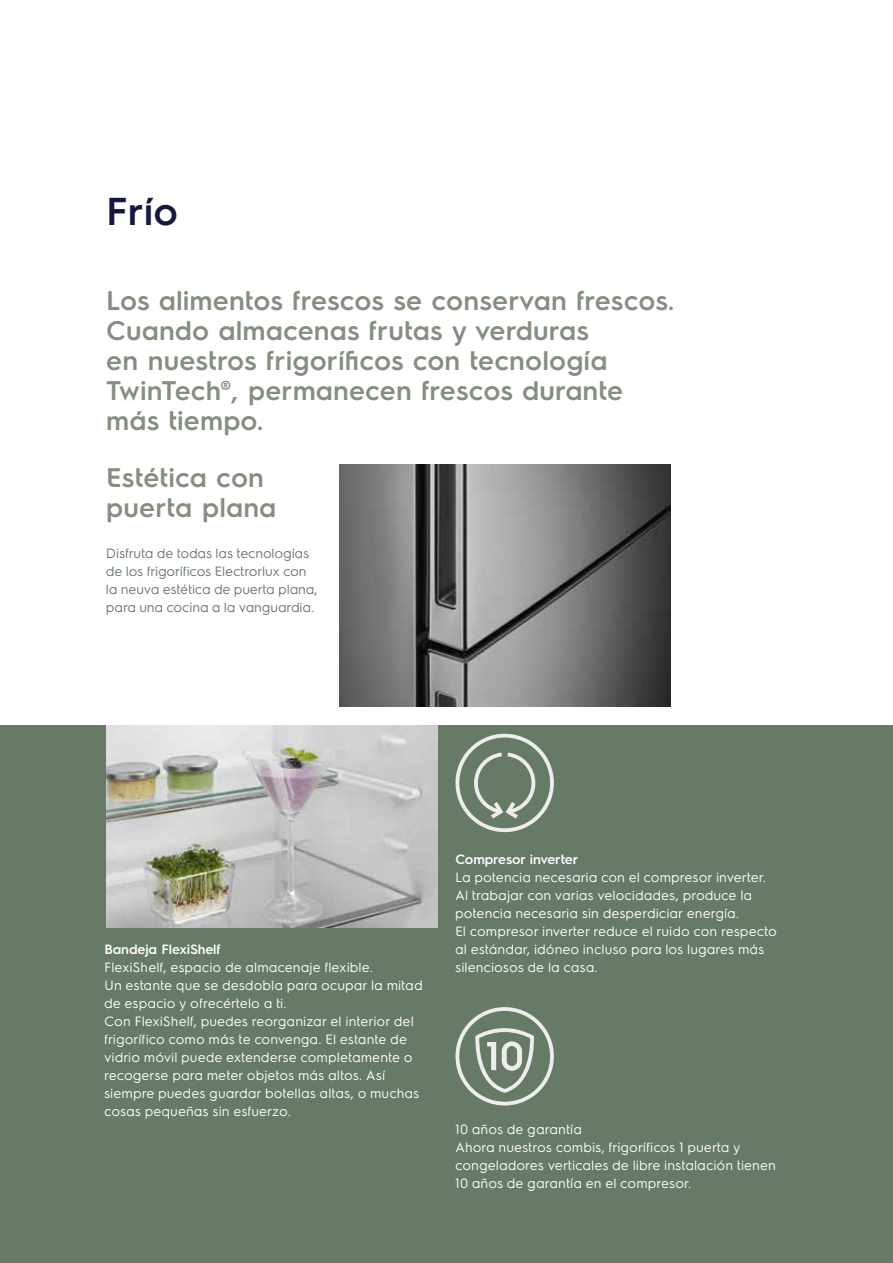
<style>
.page{position:relative;width:893px;height:1263px;background:#fff}
.page>*{position:absolute;margin:0;border:0;box-sizing:border-box;transform-origin:0 0}
.t1{font:600 39px "Electrolux Sans";color:#161741}
.t2{font:600 27px/30px "Electrolux Sans";letter-spacing:.005em;color:#848f80}
.t3{font:13.5px/18px "Electrolux Sans";letter-spacing:.01em;color:#fff}
.t4{font:13.5px/18px "Electrolux Sans";letter-spacing:-.005em;color:#677967}
.t5{font:600 13.5px "Electrolux Sans";letter-spacing:-.01em;color:#fff}
</style>
<div class="page">
<div style="left:0;top:725px;width:893px;height:538px;background:#677967"></div>
<svg style="left:455px;top:734px;width:99px;height:98px"></svg>
<img style="left:106px;top:725px;width:331px;height:202px">
<img style="left:339px;top:464px;width:331px;height:243px">
<svg style="left:455px;top:1007px;width:99px;height:98px"></svg>
<h1 class="t1" style="left:106px;top:184px;width:73px">Frío</h1>
<h2 class="t2" style="left:106px;top:283px;width:569px">Los alimentos frescos se conservan frescos.<br>Cuando almacenas frutas y verduras<br>en nuestros frigoríficos con tecnología TwinTech®, permanecen frescos durante más tiempo.</h2>
<h2 class="t2" style="left:106px;top:461px;width:172px">Estética con puerta plana</h2>
<p class="t4" style="left:106px;top:543px;width:213px">Disfruta de todas las tecnologías de los frigoríficos Electrorlux con la neuva estética de puerta plana, para una cocina a la vanguardia.</p>
<p class="t5" style="left:104px;top:940px;width:118px">Bandeja FlexiShelf</p>
<p class="t3" style="left:104px;top:957px;width:320px">FlexiShelf, espacio de almacenaje flexible.<br>Un estante que se desdobla para ocupar la mitad de espacio y ofrecértelo a ti.<br>Con FlexiShelf, puedes reorganizar el interior del frigorífico como más te convenga. El estante de vidrio móvil puede extenderse completamente o recogerse para meter objetos más altos. Así siempre puedes guardar botellas altas, o muchas cosas pequeñas sin esfuerzo.</p>
<p class="t5" style="left:455px;top:850px;width:124px">Compresor inverter</p>
<p class="t3" style="left:455px;top:867px;width:323px">La potencia necesaria con el compresor inverter.<br>Al trabajar con varias velocidades, produce la potencia necesaria sin desperdiciar energía.<br>El compresor inverter reduce el ruido con respecto al estándar, idóneo incluso para los lugares más silenciosos de la casa.</p>
<p class="t3" style="left:455px;top:1119px;width:322px">10 años de garantía<br>Ahora nuestros combis, frigoríficos 1 puerta y congeladores verticales de libre instalación tienen 10 años de garantía en el compresor.</p>
</div>
